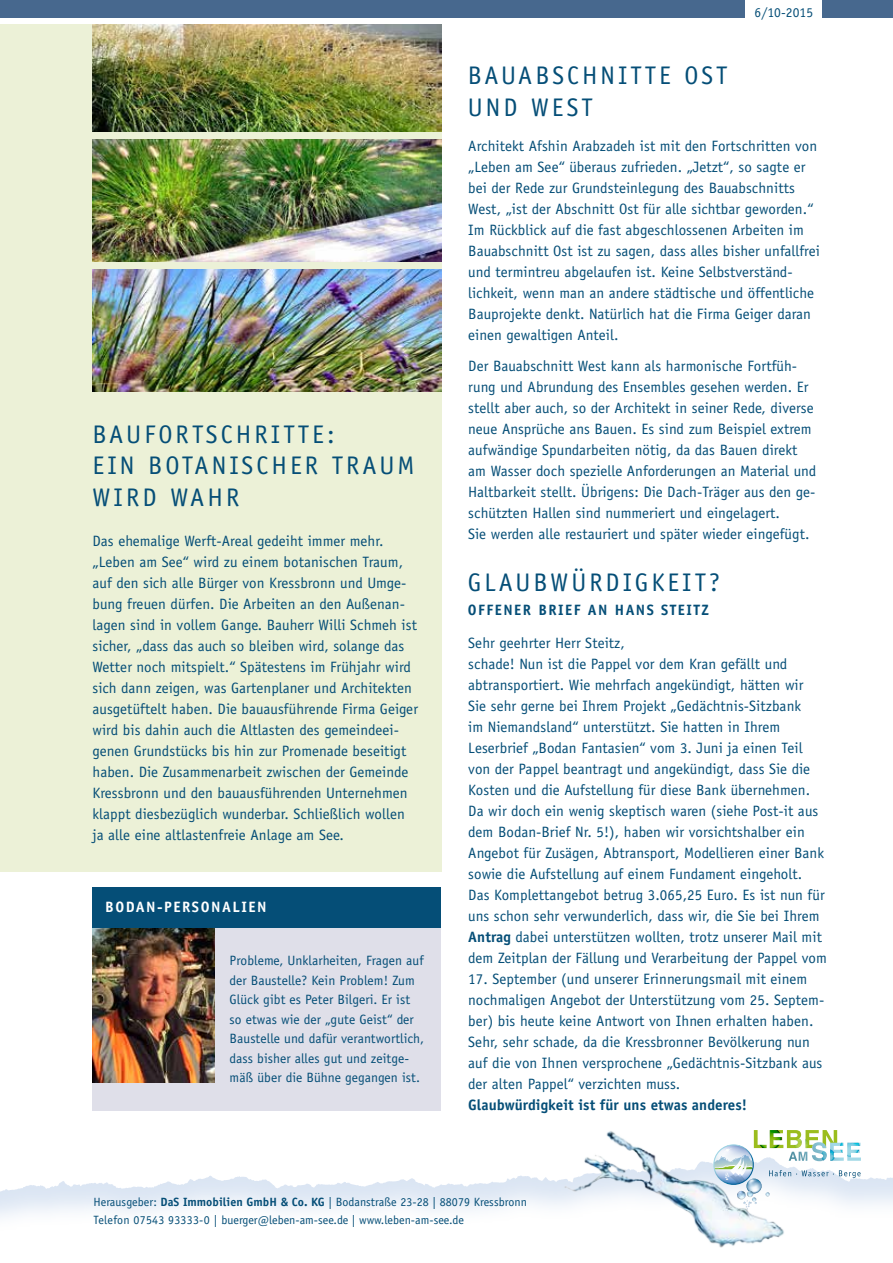
<style>
.page{position:relative;width:893px;height:1263px;background:#fff}
.page>*{position:absolute;margin:0;border:0;box-sizing:border-box;transform-origin:0 0}
.t1{font:25.5px/31.5px "Officina Sans";letter-spacing:.12em;color:#054e77}
.t2{font:15px/21px "Officina Sans";letter-spacing:.005em;color:#054e77}
.t3{font:700 15px "Officina Sans";letter-spacing:.005em;color:#054e77}
.t4{font:700 15px "Officina Sans";letter-spacing:.1em;color:#054e77}
.t5{font:700 15px "Officina Sans";letter-spacing:.1em;color:#fff}
.t6{font:13.5px/19.5px "Officina Sans";letter-spacing:.005em;color:#054e77}
.t7{font:12px/18px "Officina Sans";letter-spacing:.005em;color:#054e77}
.s1{font-weight:700}
</style>
<div class="page">
<div style="left:0;top:24px;width:441px;height:848px;background:#ecf1d7"></div>
<div style="left:0;top:0;width:893px;height:17px;background:#47688e"></div>
<div style="left:0;top:1154px;width:893px;height:76px;background:#98b6de;opacity:.35"></div>
<img style="left:559px;top:1131px;width:236px;height:117px">
<img style="left:710px;top:1130px;width:151px;height:79px">
<div style="left:746px;top:0;width:76px;height:20px;background:#fff"></div>
<div style="left:92px;top:887px;width:349px;height:223px;background:#dfdfe9"></div>
<img style="left:92px;top:928px;width:122px;height:154px">
<div style="left:92px;top:887px;width:349px;height:41px;background:#054e77"></div>
<img style="left:92px;top:140px;width:349px;height:121px">
<img style="left:92px;top:24px;width:349px;height:108px">
<img style="left:92px;top:269px;width:349px;height:122px">
<h1 class="t1" style="left:92px;top:418px;width:324px">BAUFORTSCHRITTE:<br>EIN BOTANISCHER TRAUM<br>WIRD WAHR</h1>
<p class="t2" style="left:92px;top:530px;width:327px">Das ehemalige Werft-Areal gedeiht immer mehr. „Leben am See“ wird zu einem botanischen Traum, auf den sich alle Bürger von Kressbronn und Umge&shy;bung freuen dürfen. Die Arbeiten an den Außenan&shy;lagen sind in vollem Gange. Bauherr Willi Schmeh ist sicher, „dass das auch so bleiben wird, solange das Wetter noch mitspielt.“ Spätestens im Frühjahr wird sich dann zeigen, was Gartenplaner und Architekten ausgetüftelt haben. Die bauausführende Firma Geiger wird bis dahin auch die Altlasten des gemeindeei&shy;genen Grundstücks bis hin zur Promenade beseitigt haben. Die Zusammenarbeit zwischen der Gemeinde Kressbronn und den bauausführenden Unternehmen klappt diesbezüglich wunderbar. Schließlich wollen ja alle eine altlastenfreie Anlage am See.</p>
<p class="t5" style="left:105px;top:897px;width:163px">BODAN-PERSONALIEN</p>
<p class="t6" style="left:230px;top:951px;width:196px">Probleme, Unklarheiten, Fragen auf der Baustelle? Kein Problem! Zum Glück gibt es Peter Bilgeri. Er ist so etwas wie der „gute Geist“ der Baustelle und dafür verantwortlich, dass bisher alles gut und zeitge&shy;mäß über die Bühne gegangen ist.</p>
<p class="t6" style="left:755px;top:3px;width:60px">6/10-2015</p>
<h1 class="t1" style="left:468px;top:60px;width:261px">BAUABSCHNITTE OST<br>UND WEST</h1>
<p class="t2" style="left:468px;top:135px;width:353px">Architekt Afshin Arabzadeh ist mit den Fortschritten von „Leben am See“ überaus zufrieden. „Jetzt“, so sagte er bei der Rede zur Grundsteinlegung des Bauabschnitts West, „ist der Abschnitt Ost für alle sichtbar geworden.“ Im Rückblick auf die fast abgeschlossenen Arbeiten im Bauabschnitt Ost ist zu sagen, dass alles bisher unfallfrei und termintreu abgelaufen ist. Keine Selbstverständ&shy;lichkeit, wenn man an andere städtische und öffentliche Bauprojekte denkt. Natürlich hat die Firma Geiger daran einen gewaltigen Anteil.</p>
<p class="t2" style="left:468px;top:355px;width:350px">Der Bauabschnitt West kann als harmonische Fortfüh&shy;rung und Abrundung des Ensembles gesehen werden. Er stellt aber auch, so der Architekt in seiner Rede, diverse neue Ansprüche ans Bauen. Es sind zum Beispiel extrem aufwändige Spundarbeiten nötig, da das Bauen direkt am Wasser doch spezielle Anforderungen an Material und Haltbarkeit stellt. Übrigens: Die Dach-Träger aus den ge&shy;schützten Hallen sind nummeriert und eingelagert.<br>Sie werden alle restauriert und später wieder eingefügt.</p>
<h1 class="t1" style="left:468px;top:567px;width:253px">GLAUBWÜRDIGKEIT?</h1>
<p class="t4" style="left:468px;top:601px;width:243px">OFFENER BRIEF AN HANS STEITZ</p>
<p class="t2" style="left:468px;top:632px;width:360px">Sehr geehrter Herr Steitz,<br>schade! Nun ist die Pappel vor dem Kran gefällt und abtransportiert. Wie mehrfach angekündigt, hätten wir<br>Sie sehr gerne bei Ihrem Projekt „Gedächtnis-Sitzbank<br>im Niemandsland“ unterstützt. Sie hatten in Ihrem Leserbrief „Bodan Fantasien“ vom 3. Juni ja einen Teil von der Pappel beantragt und angekündigt, dass Sie die Kosten und die Aufstellung für diese Bank übernehmen.<br>Da wir doch ein wenig skeptisch waren (siehe Post-it aus dem Bodan-Brief Nr. 5!), haben wir vorsichtshalber ein Angebot für Zusägen, Abtransport, Modellieren einer Bank sowie die Aufstellung auf einem Fundament eingeholt.<br>Das Komplettangebot betrug 3.065,25 Euro. Es ist nun für uns schon sehr verwunderlich, dass wir, die Sie bei Ihrem <span class="s1">Antrag</span> dabei unterstützen wollten, trotz unserer Mail mit dem Zeitplan der Fällung und Verarbeitung der Pappel vom</p>
<p class="t2" style="left:468px;top:968px;width:357px">17. September (und unserer Erinnerungsmail mit einem nochmaligen Angebot der Unterstützung vom 25. Septem&shy;ber) bis heute keine Antwort von Ihnen erhalten haben.<br>Sehr, sehr schade, da die Kressbronner Bevölkerung nun auf die von Ihnen versprochene „Gedächtnis-Sitzbank aus der alten Pappel“ verzichten muss.</p>
<p class="t3" style="left:468px;top:1096px;width:280px">Glaubwürdigkeit ist für uns etwas anderes!</p>
<p class="t7" style="left:94px;top:1193px;width:435px">Herausgeber: <span class="s1">DaS Immobilien GmbH &amp; Co. KG</span> | Bodanstraße 23-28 | 88079 Kressbronn<br>Telefon 07543 93333-0 | buerger@leben-am-see.de | www.leben-am-see.de</p>
</div>
